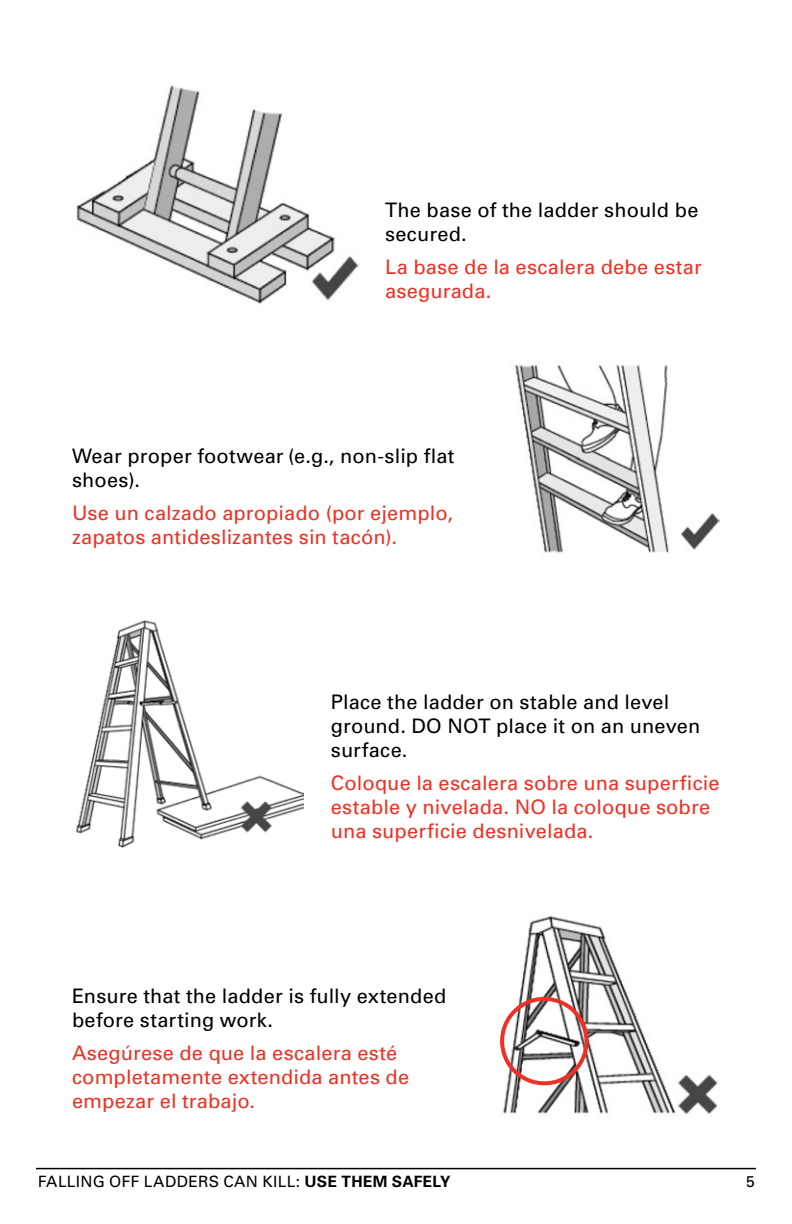
<style>
.page{position:relative;width:792px;height:1224px;background:#fff}
.page>*{position:absolute;margin:0;border:0;box-sizing:border-box;transform-origin:0 0}
.Bodytext{font:20px/24px "Univers";letter-spacing:.01em;color:#ee3124}
.Bodytext-2{font:20px/24px "Univers";letter-spacing:.01em;color:#000}
.t1{font:15.6px "Univers";letter-spacing:.02em;color:#000}
.s1{font-weight:700}
</style>
<div class="page">
<hr style="left:36px;top:1168px;width:720px;height:1px;background:#000">
<img style="left:76px;top:85px;width:282px;height:219px">
<img style="left:514px;top:365px;width:206px;height:188px">
<img style="left:75px;top:620px;width:229px;height:227px">
<img style="left:500px;top:915px;width:218px;height:200px">
<div style="left:500px;top:997px;width:89px;height:88px;border:4px solid #ee3124;border-radius:50%"></div>
<p class="Bodytext-2" style="left:385px;top:197px;width:315px">The base of the ladder should be secured.</p>
<p class="Bodytext" style="left:385px;top:254px;width:318px">La base de la escalera debe estar asegurada.</p>
<p class="Bodytext-2" style="left:72px;top:443px;width:384px">Wear proper footwear (e.g., non-slip flat shoes).</p>
<p class="Bodytext" style="left:72px;top:500px;width:382px">Use un calzado apropiado (por ejemplo, zapatos antideslizantes sin tacón).</p>
<p class="Bodytext-2" style="left:331px;top:689px;width:371px">Place the ladder on stable and level ground. DO NOT place it on an uneven surface.</p>
<p class="Bodytext" style="left:331px;top:770px;width:390px">Coloque la escalera sobre una superficie estable y nivelada. NO la coloque sobre una superficie desnivelada.</p>
<p class="Bodytext-2" style="left:72px;top:983px;width:376px">Ensure that the ladder is fully extended before starting work.</p>
<p class="Bodytext" style="left:72px;top:1040px;width:339px">Asegúrese de que la escalera esté completamente extendida antes de empezar el trabajo.</p>
<p class="t1" style="left:38px;top:1172px;width:414px">FALLING OFF LADDERS CAN KILL: <span class="s1">USE THEM SAFELY</span></p>
<p class="t1" style="left:746px;top:1172px;width:10px">5</p>
</div>
